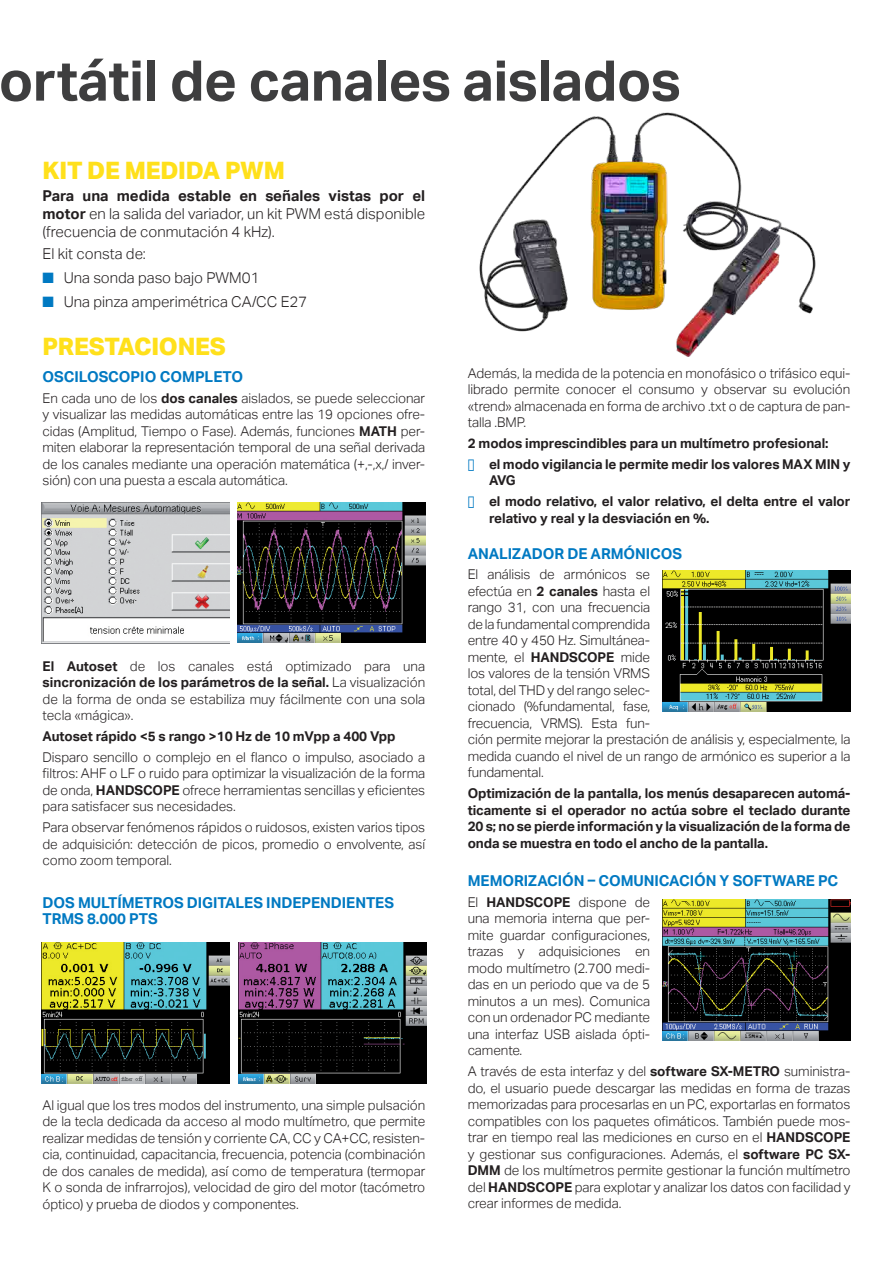
<style>
.page{position:relative;width:893px;height:1263px;background:#fff}
.page>*{position:absolute;margin:0;border:0;box-sizing:border-box;transform-origin:0 0}
.t1{font:700 56.1px "Aktiv Grotesk";letter-spacing:-.01em;color:#3e3e3f}
.t2{font:800 24px "Aktiv Grotesk";letter-spacing:-.01em;color:#ffe01b}
.t3{font:300 15px/18px "Aktiv Grotesk";color:#231f20;text-align:justify}
.t4{font:700 15px/16.5px "Aktiv Grotesk";letter-spacing:-.005em;color:#0079c2}
.t5{font:300 13.5px/16.5px "Aktiv Grotesk";letter-spacing:-.01em;color:#231f20;text-align:justify}
.t6{font:700 13.5px/16.5px "Aktiv Grotesk";letter-spacing:-.005em;color:#231f20}
.s1{font-weight:700}
.s2{color:#0079c2}
</style>
<div class="page">
<img style="left:663px;top:571px;width:187px;height:141px">
<img style="left:663px;top:899px;width:187px;height:141px">
<img style="left:42px;top:943px;width:187px;height:141px">
<img style="left:239px;top:943px;width:187px;height:141px">
<img style="left:42px;top:502px;width:187px;height:141px">
<img style="left:238px;top:502px;width:187px;height:141px">
<img style="left:479px;top:112px;width:337px;height:245px">
<h1 class="t1" style="left:-1px;top:48px;width:684px">ortátil de canales aislados</h1>
<h2 class="t2" style="left:43px;top:156px;width:244px">KIT DE MEDIDA PWM</h2>
<p class="t3" style="left:43px;top:187px;width:384px"><span class="s1">Para una medida estable en señales vistas por el motor</span> en la salida del variador, un kit PWM está disponible (frecuencia de conmutación 4 kHz).</p>
<p class="t3" style="left:43px;top:245px;width:105px">El kit consta de:</p>
<p class="t3" style="left:43px;top:269px;width:219px"><span class="s2">■</span> Una sonda paso bajo PWM01</p>
<p class="t3" style="left:43px;top:293px;width:266px"><span class="s2">■</span> Una pinza amperimétrica CA/CC E27</p>
<h2 class="t2" style="left:43px;top:333px;width:185px">PRESTACIONES</h2>
<p class="t4" style="left:43px;top:368px;width:202px">OSCILOSCOPIO COMPLETO</p>
<p class="t5" style="left:43px;top:390px;width:384px">En cada uno de los <span class="s1">dos canales</span> aislados, se puede seleccionar y visualizar las medidas automáticas entre las 19 opciones ofre&shy;cidas (Amplitud, Tiempo o Fase). Además, funciones <span class="s1">MATH</span> per&shy;miten elaborar la representación temporal de una señal derivada de los canales mediante una operación matemática (+,-,x,/ inver&shy;sión) con una puesta a escala automática.</p>
<p class="t5" style="left:43px;top:658px;width:384px"><span class="s1">El Autoset</span> de los canales está optimizado para una <span class="s1">sincronización de los parámetros de la señal.</span> La visualización de la forma de onda se estabiliza muy fácilmente con una sola tecla «mágica».</p>
<p class="t6" style="left:43px;top:728px;width:355px">Autoset rápido &lt;5 s rango &gt;10 Hz de 10 mVpp a 400 Vpp</p>
<p class="t5" style="left:43px;top:749px;width:384px">Disparo sencillo o complejo en el flanco o impulso, asociado a filtros: AHF o LF o ruido para optimizar la visualización de la forma de onda, <span class="s1">HANDSCOPE</span> ofrece herramientas sencillas y eficientes para satisfacer sus necesidades.</p>
<p class="t5" style="left:43px;top:819px;width:384px">Para observar fenómenos rápidos o ruidosos, existen varios tipos de adquisición: detección de picos, promedio o envolvente, así como zoom temporal.</p>
<p class="t4" style="left:43px;top:894px;width:353px">DOS MULTÍMETROS DIGITALES INDEPENDIENTES<br>TRMS 8.000 PTS</p>
<p class="t5" style="left:43px;top:1097px;width:384px">Al igual que los tres modos del instrumento, una simple pulsación de la tecla dedicada da acceso al modo multímetro, que permite realizar medidas de tensión y corriente CA, CC y CA+CC, resisten&shy;cia, continuidad, capacitancia, frecuencia, potencia (combinación de dos canales de medida), así como de temperatura (termopar K o sonda de infrarrojos), velocidad de giro del motor (tacómetro óptico) y prueba de diodos y componentes.</p>
<p class="t5" style="left:468px;top:365px;width:384px">Además, la medida de la potencia en monofásico o trifásico equi&shy;librado permite conocer el consumo y observar su evolución «trend» almacenada en forma de archivo .txt o de captura de pan&shy;talla .BMP.</p>
<p class="t6" style="left:468px;top:435px;width:362px">2 modos imprescindibles para un multímetro profesional:</p>
<p class="t6" style="left:489px;top:456px;width:363px;text-indent:-21px"><span class="s2">■</span> el modo vigilancia le permite medir los valores MAX MIN y<br>AVG</p>
<p class="t6" style="left:489px;top:493px;width:363px;text-indent:-21px"><span class="s2">■</span> el modo relativo, el valor relativo, el delta entre el valor relativo y real y la desviación en %.</p>
<p class="t4" style="left:468px;top:545px;width:216px">ANALIZADOR DE ARMÓNICOS</p>
<p class="t5" style="left:468px;top:566px;width:384px;text-align:left">El análisis de armónicos se<br>efectúa en <span class="s1">2 canales</span> hasta el<br>rango 31, con una frecuencia<br>de la fundamental comprendida<br>entre 40 y 450 Hz. Simultánea-<br>mente, el <span class="s1">HANDSCOPE</span> mide<br>los valores de la tensión VRMS<br>total, del THD y del rango selec-<br>cionado (%fundamental, fase,<br>frecuencia, VRMS). Esta fun-<br>ción permite mejorar la prestación de análisis y, especialmente, la medida cuando el nivel de un rango de armónico es superior a la fundamental.</p>
<p class="t6" style="left:468px;top:785px;width:384px;text-align:justify">Optimización de la pantalla, los menús desaparecen automá&shy;ticamente si el operador no actúa sobre el teclado durante 20 s; no se pierde información y la visualización de la forma de onda se muestra en todo el ancho de la pantalla.</p>
<p class="t4" style="left:468px;top:873px;width:372px">MEMORIZACIÓN – COMUNICACIÓN Y SOFTWARE PC</p>
<p class="t5" style="left:468px;top:894px;width:184px">El <span class="s1">HANDSCOPE</span> dispone de una memoria interna que per&shy;mite guardar configuraciones, trazas y adquisiciones en modo multímetro (2.700 medi&shy;das en un periodo que va de 5 minutos a un mes). Comunica con un ordenador PC mediante una interfaz USB aislada ópti&shy;camente.</p>
<p class="t5" style="left:468px;top:1063px;width:384px">A través de esta interfaz y del <span class="s1">software SX-METRO</span> suministra&shy;do, el usuario puede descargar las medidas en forma de trazas memorizadas para procesarlas en un PC, exportarlas en formatos compatibles con los paquetes ofimáticos. También puede mos&shy;trar en tiempo real las mediciones en curso en el <span class="s1">HANDSCOPE </span>y gestionar sus configuraciones. Además, el <span class="s1">software PC SX-DMM</span> de los multímetros permite gestionar la función multímetro del <span class="s1">HANDSCOPE</span> para explotar y analizar los datos con facilidad y crear informes de medida.</p>
</div>
